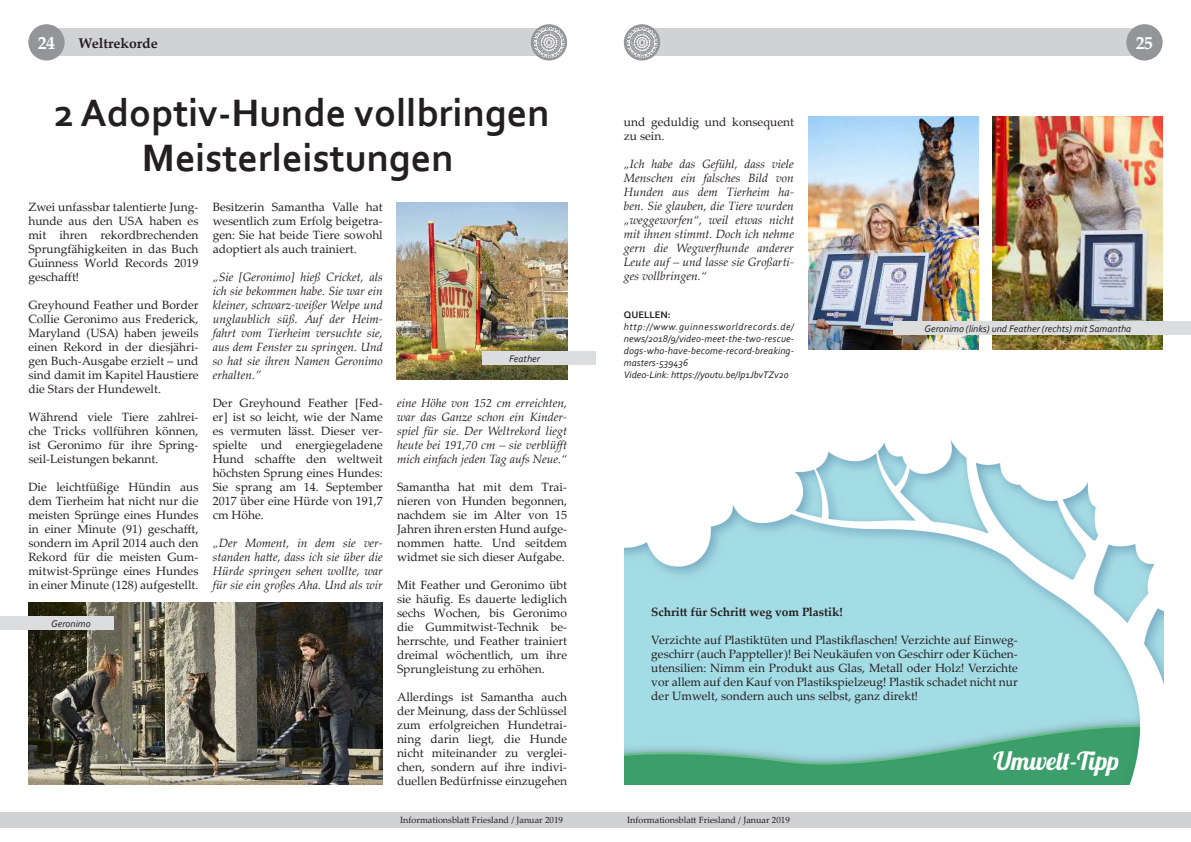
<style>
.page{position:relative;width:1191px;height:842px;background:#fff}
.page>*{position:absolute;margin:0;border:0;box-sizing:border-box;transform-origin:0 0}
.t1{font:700 40px/45px "Corbel";color:#231f20;text-align:center}
.t2{font:25px "Lobster 1.4";letter-spacing:.01em;color:#fff}
.t3{font:700 18px "Palatino Linotype";color:#fff}
.t4{font:700 14px "Palatino Linotype";color:#231f20}
.t5{font:12px/14px "Palatino Linotype";color:#231f20;text-align:justify}
.t6{font:italic 12px/14px "Palatino Linotype";color:#231f20;text-align:justify}
.t7{font:700 12px "Palatino Linotype";color:#231f20}
.t8{font:italic 10px/12px "Corbel";color:#231f20;text-align:justify}
.t9{font:700 10px "Corbel";color:#231f20}
.t10{font:9px "Palatino Linotype";color:#231f20}
</style>
<div class="page">
<div style="left:0;top:812px;width:1191px;height:16px;background:#d1d2d4"></div>
<div style="left:642px;top:28px;width:502px;height:28px;background:#d1d2d4"></div>
<svg style="left:624px;top:24px;width:36px;height:37px"></svg>
<img style="left:626px;top:27px;width:32px;height:31px">
<div style="left:46px;top:28px;width:503px;height:28px;background:#d1d2d4"></div>
<svg style="left:531px;top:24px;width:36px;height:37px"></svg>
<div style="left:28px;top:24px;width:37px;height:37px;background:#939598;border-radius:50%"></div>
<div style="left:1126px;top:24px;width:36px;height:37px;background:#939598;border-radius:50%"></div>
<img style="left:533px;top:27px;width:32px;height:31px">
<img style="left:28px;top:602px;width:355px;height:182px">
<div style="left:0;top:616px;width:113px;height:14px;background:#dcdddf"></div>
<img style="left:397px;top:202px;width:170px;height:177px">
<div style="left:482px;top:351px;width:113px;height:14px;background:#dcdddf"></div>
<img style="left:808px;top:117px;width:170px;height:232px">
<img style="left:992px;top:117px;width:170px;height:232px">
<div style="left:893px;top:321px;width:298px;height:14px;background:#dcdddf"></div>
<img style="left:624px;top:439px;width:539px;height:345px">
<h3 class="t3" style="left:38px;top:30px;width:19px">24</h3>
<p class="t4" style="left:79px;top:33px;width:81px">Weltrekorde</p>
<h3 class="t3" style="left:1135px;top:30px;width:19px">25</h3>
<p class="t1" style="left:54px;top:89px;width:497px">2 Adoptiv-Hunde vollbringen<br>Meisterleistungen</p>
<p class="t5" style="left:28px;top:199px;width:172px">Zwei unfassbar talentierte Jung&shy;hunde aus den USA haben es mit ihren rekordbrechenden Sprungfähigkeiten in das Buch Guinness World Records 2019 geschafft!</p>
<p class="t5" style="left:28px;top:297px;width:172px">Greyhound Feather und Border Collie Geronimo aus Frederick, Maryland (USA) haben jeweils einen Rekord in der diesjähri&shy;gen Buch-Ausgabe erzielt – und sind damit im Kapitel Haustiere die Stars der Hundewelt.</p>
<p class="t5" style="left:28px;top:409px;width:172px">Während viele Tiere zahlrei&shy;che Tricks vollführen können, ist Geronimo für ihre Spring&shy;seil-Leistungen bekannt.</p>
<p class="t5" style="left:28px;top:479px;width:172px">Die leichtfüßige Hündin aus dem Tierheim hat nicht nur die meisten Sprünge eines Hundes in einer Minute (91) geschafft, sondern im April 2014 auch den Rekord für die meisten Gum&shy;mitwist-Sprünge eines Hundes in einer Minute (128) aufgestellt.</p>
<p class="t5" style="left:213px;top:199px;width:172px">Besitzerin Samantha Valle hat wesentlich zum Erfolg beigetra&shy;gen: Sie hat beide Tiere sowohl adoptiert als auch trainiert.</p>
<p class="t6" style="left:213px;top:269px;width:172px">„Sie [Geronimo] hieß Cricket, als ich sie bekommen habe. Sie war ein kleiner, schwarz-weißer Welpe und unglaublich süß. Auf der Heim&shy;fahrt vom Tierheim versuchte sie, aus dem Fenster zu springen. Und so hat sie ihren Namen Geronimo erhalten.”</p>
<p class="t5" style="left:213px;top:395px;width:172px">Der Greyhound Feather [Fed&shy;er] ist so leicht, wie der Name es vermuten lässt. Dieser ver&shy;spielte und energiegeladene Hund schaffte den weltweit höchsten Sprung eines Hundes:<br>Sie sprang am 14. September 2017 über eine Hürde von 191,7 cm Höhe.</p>
<p class="t6" style="left:213px;top:535px;width:172px">„Der Moment, in dem sie ver&shy;standen hatte, dass ich sie über die Hürde springen sehen wollte, war für sie ein großes Aha. Und als wir</p>
<p class="t8" style="left:509px;top:352px;width:32px">Feather</p>
<p class="t6" style="left:397px;top:395px;width:172px">eine Höhe von 152 cm erreichten, war das Ganze schon ein Kinder&shy;spiel für sie. Der Weltrekord liegt heute bei 191,70 cm – sie verblüfft mich einfach jeden Tag aufs Neue.“</p>
<p class="t5" style="left:397px;top:479px;width:172px">Samantha hat mit dem Trai&shy;nieren von Hunden begonnen, nachdem sie im Alter von 15<br>Jahren ihren ersten Hund aufge&shy;nommen hatte. Und seitdem widmet sie sich dieser Aufgabe.</p>
<p class="t5" style="left:397px;top:577px;width:172px">Mit Feather und Geronimo übt sie häufig. Es dauerte lediglich sechs Wochen, bis Geronimo die Gummitwist-Technik be&shy;herrschte, und Feather trainiert dreimal wöchentlich, um ihre Sprungleistung zu erhöhen.</p>
<p class="t5" style="left:397px;top:689px;width:172px">Allerdings ist Samantha auch der Meinung, dass der Schlüssel zum erfolgreichen Hundetrai-</p>
<p class="t5" style="left:397px;top:731px;width:172px">ning darin liegt, die Hunde nicht miteinander zu verglei&shy;chen, sondern auf ihre indivi&shy;duellen Bedürfnisse einzugehen</p>
<p class="t8" style="left:51px;top:617px;width:41px">Geronimo</p>
<p class="t5" style="left:624px;top:114px;width:172px">und geduldig und konsequent zu sein.</p>
<p class="t6" style="left:624px;top:156px;width:172px">„Ich habe das Gefühl, dass viele Menschen ein falsches Bild von Hunden aus dem Tierheim ha&shy;ben. Sie glauben, die Tiere wurden</p>
<p class="t6" style="left:624px;top:212px;width:172px">„weggeworfen“, weil etwas nicht mit ihnen stimmt. Doch ich nehme gern die Wegwerfhunde anderer Leute auf – und lasse sie Großarti&shy;ges vollbringen.“</p>
<p class="t9" style="left:624px;top:308px;width:48px">QUELLEN:</p>
<p class="t8" style="left:624px;top:320px;width:172px">http://www.guinnessworldrecords.de/ news/2018/9/video-meet-the-two-rescue&shy;dogs-who-have-become-record-breaking&shy;masters-539436</p>
<p class="t8" style="left:624px;top:368px;width:166px">Video-Link: https://youtu.be/Ip1JbvTZv2o</p>
<p class="t8" style="left:924px;top:322px;width:208px">Geronimo (links) und Feather (rechts) mit Samantha</p>
<p class="t7" style="left:651px;top:603px;width:193px">Schritt für Schritt weg vom Plastik!</p>
<p class="t5" style="left:651px;top:632px;width:368px">Verzichte auf Plastiktüten und Plastikflaschen! Verzichte auf Einweg&shy;geschirr (auch Pappteller)! Bei Neukäufen von Geschirr oder Küchen&shy;utensilien: Nimm ein Produkt aus Glas, Metall oder Holz! Verzichte vor allem auf den Kauf von Plastikspielzeug! Plastik schadet nicht nur der Umwelt, sondern auch uns selbst, ganz direkt!</p>
<p class="t2" style="left:993px;top:745px;width:127px">Umwelt-Tipp</p>
<p class="t10" style="left:400px;top:813px;width:164px">Informationsblatt Friesland / Januar 2019</p>
<p class="t10" style="left:627px;top:813px;width:164px">Informationsblatt Friesland / Januar 2019</p>
</div>
